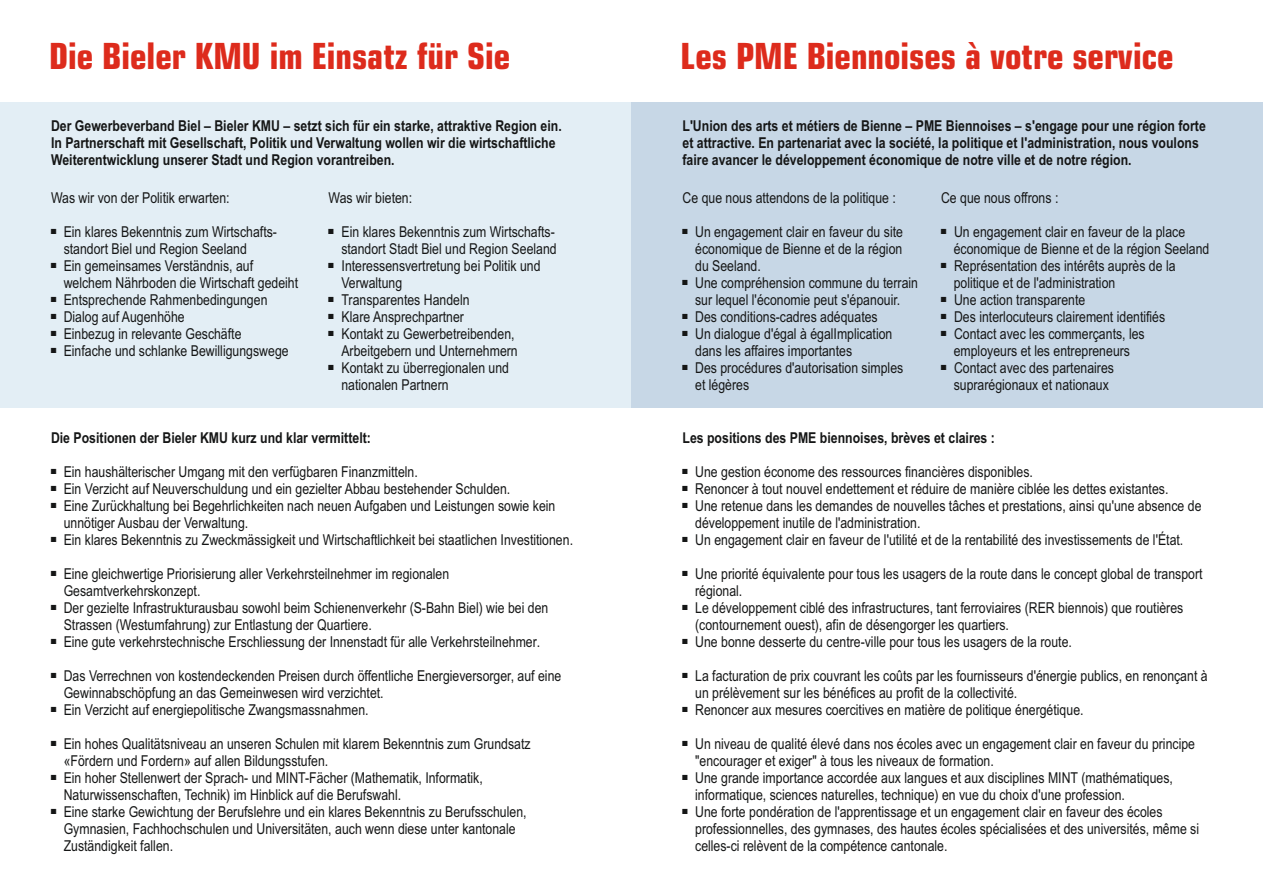
<style>
.page{position:relative;width:1263px;height:893px;background:#fff}
.page>*{position:absolute;margin:0;border:0;box-sizing:border-box;transform-origin:0 0}
.t1{font:700 condensed 36px "Square 721 BT";color:#dd2b1c}
.t2{font:15px/17px "Arial Narrow";color:#151616}
.t3{font:700 15px/17.1px "Arial Narrow";color:#151616}
</style>
<div class="page">
<div style="left:0;top:102px;width:631px;height:305px;background:#e3eef5"></div>
<div style="left:631px;top:102px;width:632px;height:305px;background:#c7d7e6"></div>
<h1 class="t1" style="left:49px;top:42px;width:462px">Die Bieler KMU im Einsatz für Sie</h1>
<h1 class="t1" style="left:681px;top:42px;width:494px">Les PME Biennoises à votre service</h1>
<p class="t3" style="left:51px;top:119px;width:512px">Der Gewerbeverband Biel – Bieler KMU – setzt sich für ein starke, attraktive Region ein.<br>In Partnerschaft mit Gesellschaft, Politik und Verwaltung wollen wir die wirtschaftliche<br>Weiterentwicklung unserer Stadt und Region vorantreiben.</p>
<p class="t2" style="left:51px;top:190px;width:180px">Was wir von der Politik erwarten:</p>
<p class="t2" style="left:64px;top:224px;width:236px">Ein klares Bekenntnis zum Wirtschafts&shy;standort Biel und Region Seeland<br>Ein gemeinsames Verständnis, auf welchem Nährboden die Wirtschaft gedeiht Entsprechende Rahmenbedingungen Dialog auf Augenhöhe<br>Einbezug in relevante Geschäfte<br>Einfache und schlanke Bewilligungswege</p>
<p class="t2" style="left:329px;top:190px;width:85px">Was wir bieten:</p>
<p class="t2" style="left:341px;top:224px;width:217px">Ein klares Bekenntnis zum Wirtschafts&shy;standort Stadt Biel und Region Seeland<br>Interessensvertretung bei Politik und<br>Verwaltung<br>Transparentes Handeln<br>Klare Ansprechpartner<br>Kontakt zu Gewerbetreibenden,<br>Arbeitgebern und Unternehmern<br>Kontakt zu überregionalen und nationalen Partnern</p>
<p class="t3" style="left:51px;top:431px;width:321px">Die Positionen der Bieler KMU kurz und klar vermittelt:</p>
<p class="t2" style="left:64px;top:465px;width:511px">Ein haushälterischer Umgang mit den verfügbaren Finanzmitteln.<br>Ein Verzicht auf Neuverschuldung und ein gezielter Abbau bestehender Schulden.<br>Eine Zurückhaltung bei Begehrlichkeiten nach neuen Aufgaben und Leistungen sowie kein unnötiger Ausbau der Verwaltung.<br>Ein klares Bekenntnis zu Zweckmässigkeit und Wirtschaftlichkeit bei staatlichen Investitionen.</p>
<p class="t2" style="left:64px;top:567px;width:486px">Eine gleichwertige Priorisierung aller Verkehrsteilnehmer im regionalen Gesamtverkehrskonzept.<br>Der gezielte Infrastrukturausbau sowohl beim Schienenverkehr (S-Bahn Biel) wie bei den Strassen (Westumfahrung) zur Entlastung der Quartiere.<br>Eine gute verkehrstechnische Erschliessung der Innenstadt für alle Verkehrsteilnehmer.</p>
<p class="t2" style="left:64px;top:668px;width:499px">Das Verrechnen von kostendeckenden Preisen durch öffentliche Energieversorger, auf eine<br>Gewinnabschöpfung an das Gemeinwesen wird verzichtet.<br>Ein Verzicht auf energiepolitische Zwangsmassnahmen.</p>
<p class="t2" style="left:64px;top:736px;width:468px">Ein hohes Qualitätsniveau an unseren Schulen mit klarem Bekenntnis zum Grundsatz «Fördern und Fordern» auf allen Bildungsstufen.<br>Ein hoher Stellenwert der Sprach- und MINT-Fächer (Mathematik, Informatik, Naturwissenschaften, Technik) im Hinblick auf die Berufswahl.<br>Eine starke Gewichtung der Berufslehre und ein klares Bekenntnis zu Berufsschulen, Gymnasien, Fachhochschulen und Universitäten, auch wenn diese unter kantonale Zuständigkeit fallen.</p>
<p class="t3" style="left:682px;top:119px;width:525px">L'Union des arts et métiers de Bienne – PME Biennoises – s'engage pour une région forte et attractive. En partenariat avec la société, la politique et l'administration, nous voulons faire avancer le développement économique de notre ville et de notre région.</p>
<p class="t2" style="left:682px;top:190px;width:215px">Ce que nous attendons de la politique :</p>
<p class="t2" style="left:695px;top:224px;width:224px">Un engagement clair en faveur du site économique de Bienne et de la région du Seeland.<br>Une compréhension commune du terrain sur lequel l'économie peut s'épanouir.<br>Des conditions-cadres adéquates<br>Un dialogue d'égal à égalImplication dans les affaires importantes<br>Des procédures d'autorisation simples<br>et légères</p>
<p class="t2" style="left:941px;top:190px;width:119px">Ce que nous offrons :</p>
<p class="t2" style="left:954px;top:224px;width:257px">Un engagement clair en faveur de la place économique de Bienne et de la région Seeland Représentation des intérêts auprès de la politique et de l'administration<br>Une action transparente<br>Des interlocuteurs clairement identifiés Contact avec les commerçants, les employeurs et les entrepreneurs<br>Contact avec des partenaires<br>suprarégionaux et nationaux</p>
<p class="t3" style="left:682px;top:431px;width:314px">Les positions des PME biennoises, brèves et claires :</p>
<p class="t2" style="left:695px;top:465px;width:508px">Une gestion économe des ressources financières disponibles.<br>Renoncer à tout nouvel endettement et réduire de manière ciblée les dettes existantes.<br>Une retenue dans les demandes de nouvelles tâches et prestations, ainsi qu'une absence de développement inutile de l'administration.<br>Un engagement clair en faveur de l'utilité et de la rentabilité des investissements de l'État.</p>
<p class="t2" style="left:695px;top:567px;width:509px">Une priorité équivalente pour tous les usagers de la route dans le concept global de transport régional.<br>Le développement ciblé des infrastructures, tant ferroviaires (RER biennois) que routières (contournement ouest), afin de désengorger les quartiers.<br>Une bonne desserte du centre-ville pour tous les usagers de la route.</p>
<p class="t2" style="left:695px;top:668px;width:514px">La facturation de prix couvrant les coûts par les fournisseurs d'énergie publics, en renonçant à un prélèvement sur les bénéfices au profit de la collectivité.<br>Renoncer aux mesures coercitives en matière de politique énergétique.</p>
<p class="t2" style="left:695px;top:736px;width:505px">Un niveau de qualité élevé dans nos écoles avec un engagement clair en faveur du principe "encourager et exiger" à tous les niveaux de formation.<br>Une grande importance accordée aux langues et aux disciplines MINT (mathématiques, informatique, sciences naturelles, technique) en vue du choix d'une profession.<br>Une forte pondération de l'apprentissage et un engagement clair en faveur des écoles professionnelles, des gymnases, des hautes écoles spécialisées et des universités, même si celles-ci relèvent de la compétence cantonale.</p>
</div>
